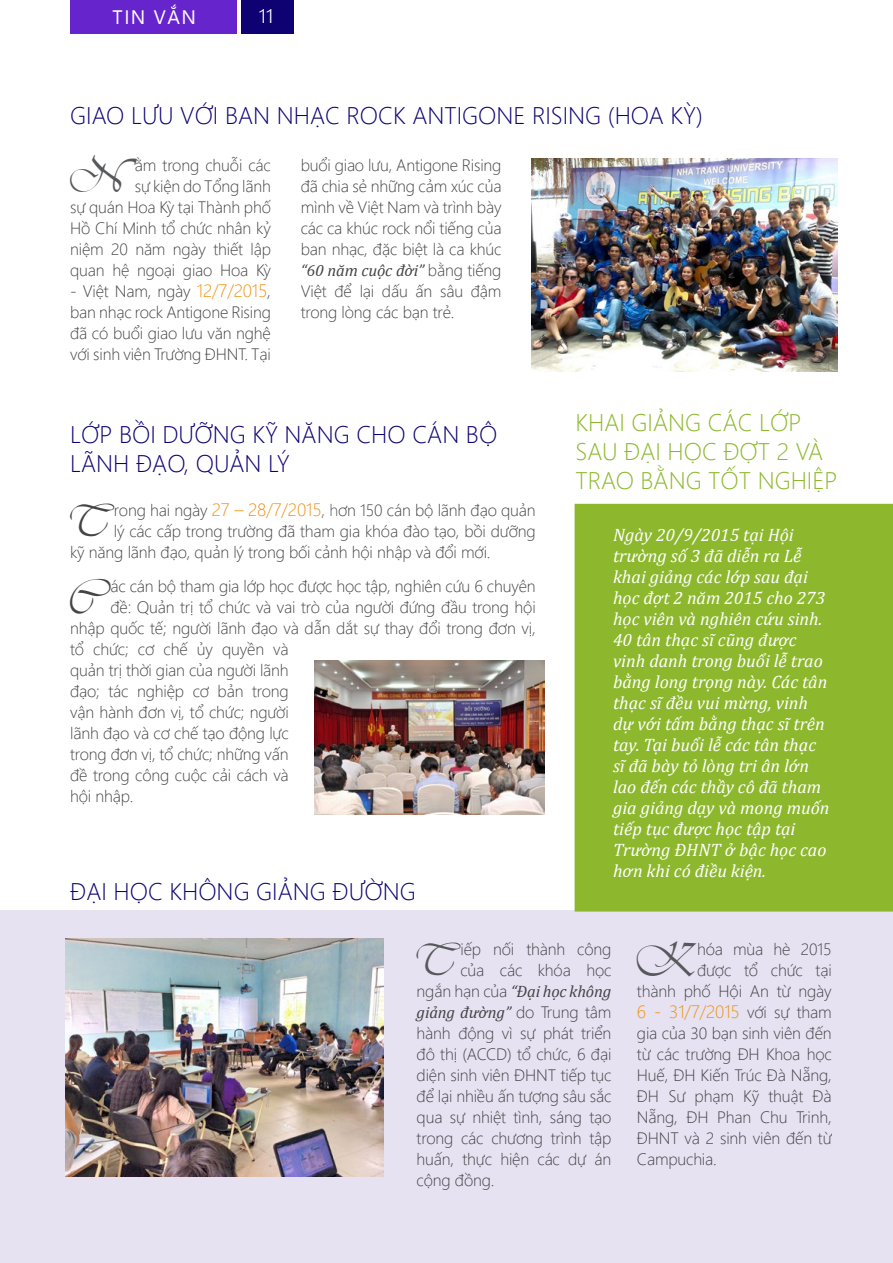
<style>
.page{position:relative;width:893px;height:1263px;background:#fff}
.page>*{position:absolute;margin:0;border:0;box-sizing:border-box;transform-origin:0 0}
.t1{font:44.55px "Vivienne Plain";color:#57585b}
.t2{font:44.55px "Vivienne Plain";color:#444447}
.t3{font:300 24px/28.8px "Segoe UI";color:#0e0273}
.t4{font:300 24px/28.8px "Segoe UI";color:#8db82d}
.t5{font:19.5px "Segoe UI";letter-spacing:.075em;color:#fff}
.t6{font:300 19.5px "Segoe UI";color:#fff}
.t7{font:italic 18px/21px "Cambria";color:#fff}
.t8{font:300 18px "Segoe UI";letter-spacing:-.01em;color:#ee9112}
.t9{font:300 16.5px/21px "Segoe UI";letter-spacing:-.01em;color:#444447;text-align:justify}
.t10{font:italic 16.5px/21px "Cambria";letter-spacing:-.01em;color:#444447}
.s1{font-size:18px;color:#ee9112}
.s2{font-family:"Segoe UI";font-weight:300;font-style:normal}
.s3{color:#57585b}
.s4{font-size:16.5px;color:#444447}
</style>
<div class="page">
<div style="left:0;top:911px;width:893px;height:352px;background:#e6e2f1"></div>
<div style="left:241px;top:0;width:52px;height:33px;background:#0e0273"></div>
<div style="left:70px;top:0;width:167px;height:33px;background:#6624cc"></div>
<img style="left:65px;top:939px;width:318px;height:237px">
<img style="left:537px;top:661px;width:7px;height:153px">
<img style="left:314px;top:660px;width:223px;height:154px">
<div style="left:575px;top:504px;width:318px;height:407px;background:#8db82d"></div>
<img style="left:531px;top:159px;width:307px;height:212px">
<p class="t5" style="left:113px;top:3px;width:85px">TIN VẮN</p>
<p class="t6" style="left:259px;top:1px;width:16px">11</p>
<h2 class="t3" style="left:70px;top:101px;width:634px">GIAO LƯU VỚI BAN NHẠC ROCK ANTIGONE RISING (HOA KỲ)</h2>
<h1 class="t1" style="left:73px;top:143px;width:57px">N</h1>
<p class="t9" style="left:70px;top:154px;width:202px;text-align:right">ằm trong chuỗi các<br>sự kiện do Tổng lãnh<br>sự quán Hoa Kỳ tại Thành phố<br>Hồ Chí Minh tổ chức nhân kỷ niệm 20 năm ngày thiết lập quan hệ ngoại giao Hoa Kỳ</p>
<p class="t9" style="left:70px;top:280px;width:202px">- Việt Nam, ngày <span class="s1">12/7/2015</span>, ban nhạc rock Antigone Rising đã có buổi giao lưu văn nghệ với sinh viên Trường ĐHNT. Tại</p>
<p class="t9" style="left:301px;top:154px;width:202px">buổi giao lưu, Antigone Rising đã chia sẻ những cảm xúc của mình về Việt Nam và trình bày các ca khúc rock nổi tiếng của ban nhạc, đặc biệt là ca khúc</p>
<p class="t10" style="left:301px;top:259px;width:202px">“60 năm cuộc đời” <span class="s2">bằng tiếng</span></p>
<p class="t9" style="left:301px;top:280px;width:202px">Việt để lại dấu ấn sâu đậm trong lòng các bạn trẻ.</p>
<h2 class="t3" style="left:70px;top:419px;width:429px">LỚP BỒI DƯỠNG KỸ NĂNG CHO CÁN BỘ<br>LÃNH ĐẠO, QUẢN LÝ</h2>
<h1 class="t2" style="left:72px;top:488px;width:38px">T</h1>
<p class="t9" style="left:114px;top:499px;width:423px">rong hai ngày <span class="s1">27 – 28/7/2015</span><span class="s3">, h</span>ơn 150 cán bộ lãnh đạo quản</p>
<p class="t9" style="left:114px;top:520px;width:423px">lý các cấp trong trường đã tham gia khóa đào tạo, bồi dưỡng</p>
<p class="t9" style="left:70px;top:541px;width:422px">kỹ năng lãnh đạo, quản lý trong bối cảnh hội nhập và đổi mới.</p>
<h1 class="t2" style="left:70px;top:563px;width:36px">C</h1>
<p class="t9" style="left:110px;top:575px;width:427px">ác cán bộ tham gia lớp học được học tập, nghiên cứu 6 chuyên</p>
<p class="t9" style="left:110px;top:596px;width:427px">đề: Quản trị tổ chức và vai trò của người đứng đầu trong hội</p>
<p class="t9" style="left:70px;top:617px;width:467px">nhập quốc tế; người lãnh đạo và dẫn dắt sự thay đổi trong đơn vị,</p>
<p class="t9" style="left:70px;top:638px;width:220px">tổ chức; cơ chế ủy quyền và</p>
<p class="t9" style="left:70px;top:659px;width:220px">quản trị thời gian của người lãnh</p>
<p class="t9" style="left:70px;top:680px;width:220px">đạo; tác nghiệp cơ bản trong</p>
<p class="t9" style="left:70px;top:701px;width:220px">vận hành đơn vị, tổ chức; người</p>
<p class="t9" style="left:70px;top:722px;width:220px">lãnh đạo và cơ chế tạo động lực</p>
<p class="t9" style="left:70px;top:743px;width:220px">trong đơn vị, tổ chức; những vấn</p>
<p class="t9" style="left:70px;top:764px;width:220px">đề trong công cuộc cải cách và</p>
<p class="t9" style="left:70px;top:785px;width:65px">hội nhập.</p>
<h2 class="t3" style="left:70px;top:876px;width:347px">ĐẠI HỌC KHÔNG GIẢNG ĐƯỜNG</h2>
<h2 class="t4" style="left:575px;top:407px;width:264px">KHAI GIẢNG CÁC LỚP<br>SAU ĐẠI HỌC ĐỢT 2 VÀ<br>TRAO BẰNG TỐT NGHIỆP</h2>
<p class="t7" style="left:613px;top:524px;width:218px">Ngày 20/9/2015 tại Hội trường số 3 đã diễn ra Lễ khai giảng các lớp sau đại học đợt 2 năm 2015 cho 273 học viên và nghiên cứu sinh.<br>40 tân thạc sĩ cũng được vinh danh trong buổi lễ trao bằng long trọng này. Các tân thạc sĩ đều vui mừng, vinh dự với tấm bằng thạc sĩ trên tay. Tại buổi lễ các tân thạc sĩ đã bày tỏ lòng tri ân lớn lao đến các thầy cô đã tham gia giảng dạy và mong muốn tiếp tục được học tập tại<br>Trường ĐHNT ở bậc học cao hơn khi có điều kiện.</p>
<h1 class="t1" style="left:418px;top:926px;width:38px">T</h1>
<p class="t9" style="left:460px;top:937px;width:152px">iếp nối thành công của các khóa học</p>
<p class="t10" style="left:417px;top:980px;width:196px"><span class="s2">ngắn hạn của</span> “Đại học không giảng đường” <span class="s2">do Trung tâm</span></p>
<p class="t9" style="left:417px;top:1021px;width:196px">hành động vì sự phát triển đô thị (ACCD) tổ chức, 6 đại diện sinh viên ĐHNT tiếp tục để lại nhiều ấn tượng sâu sắc qua sự nhiệt tình, sáng tạo trong các chương trình tập huấn, thực hiện các dự án cộng đồng.</p>
<h1 class="t1" style="left:640px;top:926px;width:56px">K</h1>
<p class="t9" style="left:637px;top:937px;width:196px;text-align:right">hóa mùa hè 2015<br>được tổ chức tại<br>thành phố Hội An từ ngày</p>
<p class="t8" style="left:637px;top:997px;width:196px">6 - 31/7/2015 <span class="s4">với sự tham</span></p>
<p class="t9" style="left:637px;top:1021px;width:196px">gia của 30 bạn sinh viên đến từ các trường ĐH Khoa học Huế, ĐH Kiến Trúc Đà Nẵng, ĐH Sư phạm Kỹ thuật Đà Nẵng, ĐH Phan Chu Trinh, ĐHNT và 2 sinh viên đến từ Campuchia.</p>
</div>
